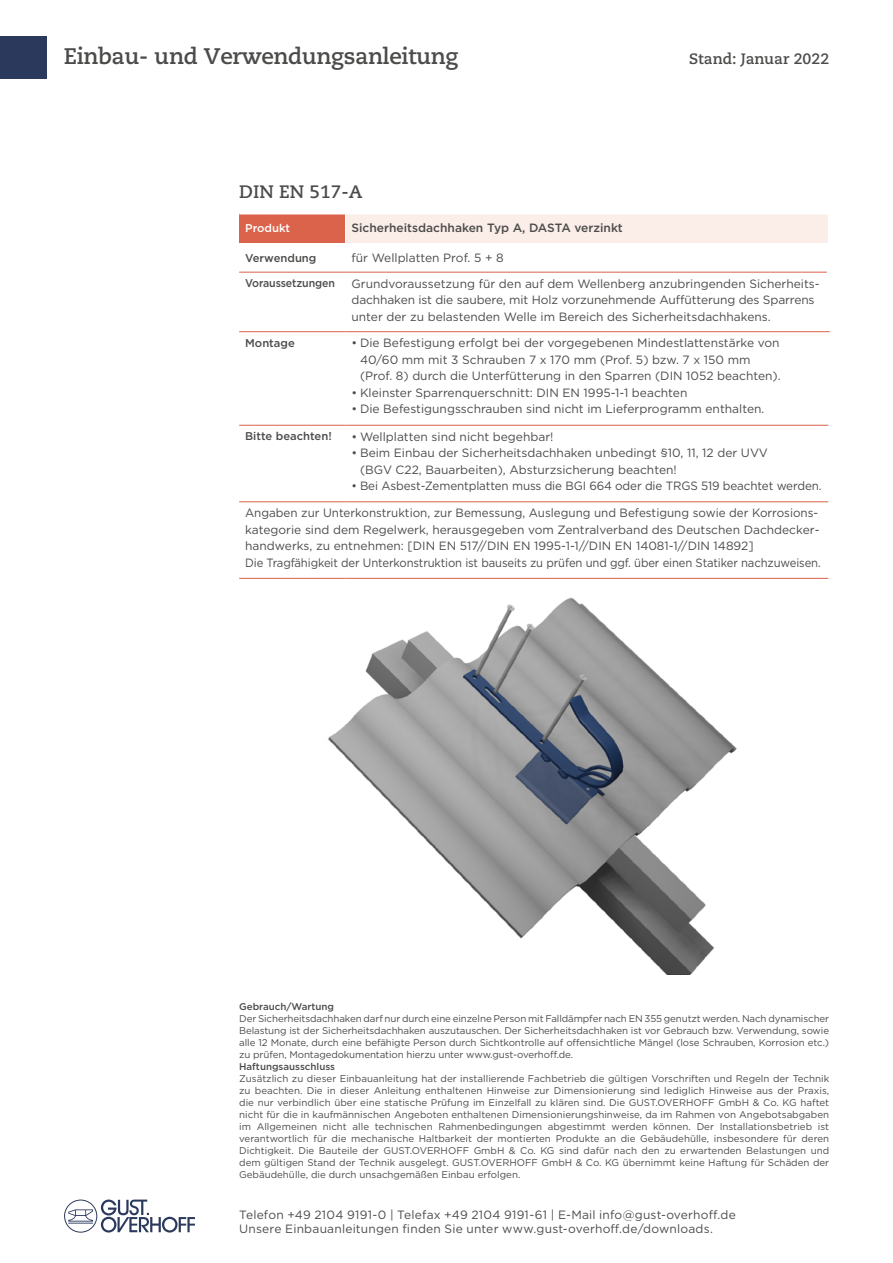
<style>
.page{position:relative;width:893px;height:1263px;background:#fff}
.page>*{position:absolute;margin:0;border:0;box-sizing:border-box;transform-origin:0 0}
.t1{font:700 22.5px "Caecilia LT Pro 75";letter-spacing:-.015em;color:#4b4b4a}
.t2{font:700 18px "Caecilia LT Pro 75";color:#4b4b4a}
.t3{font:700 15px "Caecilia LT Pro 75";letter-spacing:-.005em;color:#4b4b4a}
.t4{font:12px/16.5px "Gotham";color:#4b4b4a}
.t5{font:500 12px "Gotham";color:#4b4b4a}
.t6{font:500 11.25px "Gotham";color:#4b4b4a}
.t7{font:500 11.25px "Gotham";color:#4b4b4a;scale:.94 1}
.t8{font:500 11.25px "Gotham";color:#fff}
.t9{font:9.75px/12px "Gotham";letter-spacing:-.01em;color:#4b4b4a;text-align:justify}
.t10{font:500 9.75px "Gotham";color:#4b4b4a}
</style>
<div class="page">
<div style="left:0;top:36px;width:47px;height:43px;background:#2b395c"></div>
<svg style="left:64px;top:1199px;width:131px;height:34px"></svg>
<img style="left:328px;top:597px;width:409px;height:378px">
<div style="left:239px;top:213px;width:106px;height:29px;background:#db624b"></div>
<div style="left:345px;top:213px;width:483px;height:29px;background:#fbede8"></div>
<hr style="left:239px;top:211px;width:106px;height:3px;background:#fff">
<hr style="left:345px;top:211px;width:483px;height:3px;background:#fff">
<svg style="left:345px;top:214px;width:1px;height:28px"></svg>
<hr style="left:239px;top:272px;width:106px;height:1px;background:#db624b">
<hr style="left:345px;top:272px;width:482px;height:1px;background:#db624b">
<hr style="left:239px;top:331px;width:106px;height:1px;background:#db624b">
<hr style="left:345px;top:331px;width:485px;height:1px;background:#db624b">
<hr style="left:239px;top:425px;width:106px;height:1px;background:#db624b">
<hr style="left:345px;top:425px;width:483px;height:1px;background:#db624b">
<hr style="left:239px;top:501px;width:106px;height:1px;background:#db624b">
<hr style="left:345px;top:501px;width:483px;height:1px;background:#db624b">
<hr style="left:239px;top:578px;width:106px;height:1px;background:#db624b">
<hr style="left:345px;top:578px;width:483px;height:1px;background:#db624b">
<h1 class="t1" style="left:64px;top:41px;width:396px">Einbau- und Verwendungsanleitung</h1>
<h3 class="t3" style="left:689px;top:48px;width:142px">Stand: Januar 2022</h3>
<h2 class="t2" style="left:239px;top:180px;width:125px">DIN EN 517-A</h2>
<p class="t8" style="left:245px;top:221px;width:46px">Produkt</p>
<p class="t5" style="left:351px;top:220px;width:273px">Sicherheitsdachhaken Typ A, DASTA verzinkt</p>
<p class="t6" style="left:245px;top:250px;width:73px">Verwendung</p>
<p class="t4" style="left:351px;top:249px;width:154px">für Wellplatten Prof. 5 + 8</p>
<p class="t7" style="left:245px;top:276px;width:97px">Voraussetzungen</p>
<p class="t4" style="left:351px;top:275px;width:470px">Grundvoraussetzung für den auf dem Wellenberg anzubringenden Sicherheits&shy;dachhaken ist die saubere, mit Holz vorzunehmende Auffütterung des Sparrens unter der zu belastenden Welle im Bereich des Sicherheitsdachhakens.</p>
<p class="t6" style="left:245px;top:335px;width:51px">Montage</p>
<p class="t4" style="left:360px;top:335px;width:422px;text-indent:-9px">• Die Befestigung erfolgt bei der vorgegebenen Mindestlattenstärke von<br>40/60 mm mit 3 Schrauben 7 x 170 mm (Prof. 5) bzw. 7 x 150 mm (Prof. 8) durch die Unterfütterung in den Sparren (DIN 1052 beachten).</p>
<p class="t4" style="left:351px;top:384px;width:337px">• Kleinster Sparrenquerschnitt: DIN EN 1995-1-1 beachten</p>
<p class="t4" style="left:351px;top:401px;width:414px">• Die Befestigungsschrauben sind nicht im Lieferprogramm enthalten.</p>
<p class="t6" style="left:245px;top:429px;width:88px">Bitte beachten!</p>
<p class="t4" style="left:351px;top:428px;width:203px">• Wellplatten sind nicht begehbar!</p>
<p class="t4" style="left:360px;top:445px;width:409px;text-indent:-9px">• Beim Einbau der Sicherheitsdachhaken unbedingt §10, 11, 12 der UVV (BGV C22, Bauarbeiten), Absturzsicherung beachten!</p>
<p class="t4" style="left:351px;top:478px;width:472px">• Bei Asbest-Zementplatten muss die BGI 664 oder die TRGS 519 beachtet werden.</p>
<p class="t4" style="left:245px;top:505px;width:577px">Angaben zur Unterkonstruktion, zur Bemessung, Auslegung und Befestigung sowie der Korrosions&shy;kategorie sind dem Regelwerk, herausgegeben vom Zentralverband des Deutschen Dachdecker&shy;handwerks, zu entnehmen: [DIN EN 517//DIN EN 1995-1-1//DIN EN 14081-1//DIN 14892]<br>Die Tragfähigkeit der Unterkonstruktion ist bauseits zu prüfen und ggf. über einen Statiker nachzuweisen.</p>
<p class="t10" style="left:239px;top:1000px;width:96px">Gebrauch/Wartung</p>
<p class="t9" style="left:239px;top:1012px;width:591px">Der Sicherheitsdachhaken darf nur durch eine einzelne Person mit Falldämpfer nach EN 355 genutzt werden. Nach dynamischer Belastung ist der Sicherheitsdachhaken auszutauschen. Der Sicherheitsdachhaken ist vor Gebrauch bzw. Verwendung, sowie alle 12 Monate, durch eine befähigte Person durch Sichtkontrolle auf offensichtliche Mängel (lose Schrauben, Korrosion etc.) zu prüfen, Montagedokumentation hierzu unter www.gust-overhoff.de.</p>
<p class="t10" style="left:239px;top:1060px;width:97px">Haftungsausschluss</p>
<p class="t9" style="left:239px;top:1072px;width:591px">Zusätzlich zu dieser Einbauanleitung hat der installierende Fachbetrieb die gültigen Vorschriften und Regeln der Technik zu beachten. Die in dieser Anleitung enthaltenen Hinweise zur Dimensionierung sind lediglich Hinweise aus der Praxis, die nur verbindlich über eine statische Prüfung im Einzelfall zu klären sind. Die GUST.OVERHOFF GmbH &amp; Co. KG haftet nicht für die in kaufmännischen Angeboten enthaltenen Dimensionierungshinweise, da im Rahmen von Angebotsabgaben im Allgemeinen nicht alle technischen Rahmenbedingungen abgestimmt werden können. Der Installationsbetrieb ist verantwortlich für die mechanische Haltbarkeit der montierten Produkte an die Gebäudehülle, insbesondere für deren Dichtigkeit. Die Bauteile der GUST.OVERHOFF GmbH &amp; Co. KG sind dafür nach den zu erwartenden Belastungen und dem gültigen Stand der Technik ausgelegt. GUST.OVERHOFF GmbH &amp; Co. KG übernimmt keine Haftung für Schäden der Gebäudehülle, die durch unsachgemäßen Einbau erfolgen.</p>
<p class="t4" style="left:239px;top:1207px;width:498px;line-height:14.4px">Telefon +49 2104 9191-0 | Telefax +49 2104 9191-61 | E-Mail info@gust-overhoff.de<br>Unsere Einbauanleitungen finden Sie unter www.gust-overhoff.de/downloads.</p>
</div>
